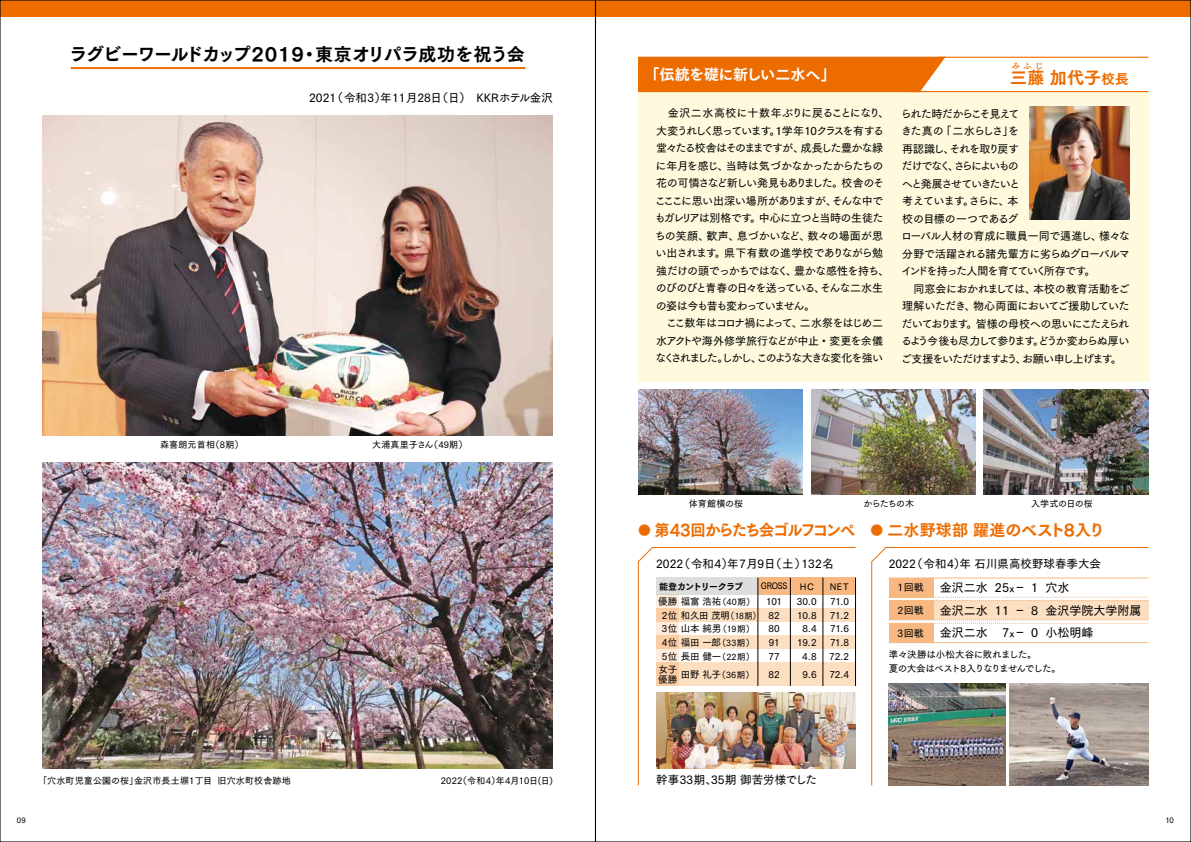
<style>
.page{position:relative;width:1191px;height:842px;background:#fff}
.page>*{position:absolute;margin:0;border:0;box-sizing:border-box;transform-origin:0 0}
.t1{font:18px "Tsuku Go Pro E";letter-spacing:-.04em;color:#000}
.t2{font:17px "Tsuku Go Pro E";color:#ed6c00}
.t3{font:16px "Tsuku Go Pro E";letter-spacing:-.045em;color:#ed6c00;scale:.95 1}
.t4{font:15px "Tsuku Go Pro E";letter-spacing:-.02em;color:#fff}
.t5{font:12px "Tsuku Go Pro D";color:#000}
.t6{font:11.5px "Tsuku Go Pro D";color:#000}
.t7{font:11px/17.5px "Tsuku Go Pro D";letter-spacing:-.075em;color:#000}
.t8{font:10px "Tsuku Go Pro D";letter-spacing:.025em;color:#000}
.t9{font:9.5px/13.6px "Tsuku Go Pro D";letter-spacing:-.02em;color:#000}
.t10{font:9.5px/13.6px "Tsuku Go Pro D";letter-spacing:-.05em;color:#000}
.t11{font:9px "Tsuku Go Pro D";letter-spacing:.02em;color:#000}
.t12{font:9px "Tsuku Go Pro E";letter-spacing:-.085em;color:#000}
.t13{font:9px "Tsuku Go Pro D";letter-spacing:-.005em;color:#000}
.t14{font:9px "Tsuku Go Pro D";letter-spacing:.02em;color:#000;scale:.9 1}
.t15{font:8.6px "Tsuku Go Pro D";color:#000}
.t16{font:8.5px "Tsuku Go Pro E";color:#ed6c00}
.t17{font:7.5px "Tsuku Go Pro D";color:#000}
.t18{font:6px "Tsuku Go Pro E";color:#000}
.s1{font-size:13.5px}
.s2{font-size:12.8px}
.s3{font-size:8.6px}
.s4{font-size:9.5px}
.s5{color:#fff}
</style>
<div class="page">
<div style="left:0;top:0;width:1191px;height:17px;background:#ed6c00"></div>
<div style="left:638px;top:92px;width:510px;height:289px;background:#fffade"></div>
<hr style="left:71px;top:67px;width:454px;height:2px;background:#ed6c00">
<img style="left:43px;top:115px;width:510px;height:321px">
<img style="left:43px;top:463px;width:510px;height:306px">
<img style="left:871px;top:547px;width:278px;height:239px">
<svg style="left:637px;top:547px;width:219px;height:239px"></svg>
<div style="left:638px;top:57px;width:307px;height:35px;background:#ed6c00"></div>
<img style="left:1030px;top:107px;width:99px;height:113px">
<hr style="left:938px;top:57px;width:210px;height:1px;background:#ed6c00">
<hr style="left:910px;top:91px;width:238px;height:1px;background:#ed6c00">
<div style="left:932px;top:600px;width:216px;height:20px;background:#fcdec1"></div>
<div style="left:888px;top:578px;width:45px;height:19px;background:#f7b981"></div>
<div style="left:888px;top:600px;width:45px;height:20px;background:#f7b981"></div>
<div style="left:888px;top:623px;width:45px;height:20px;background:#f7b981"></div>
<svg style="left:888px;top:597px;width:260px;height:4px"></svg>
<hr style="left:888px;top:578px;width:260px;height:1px;background:#f7b981">
<svg style="left:888px;top:620px;width:260px;height:4px"></svg>
<hr style="left:888px;top:642px;width:260px;height:1px;background:#f7b981">
<img style="left:656px;top:692px;width:199px;height:77px">
<img style="left:638px;top:389px;width:164px;height:105px">
<img style="left:984px;top:389px;width:164px;height:105px">
<img style="left:811px;top:389px;width:164px;height:105px">
<div style="left:656px;top:578px;width:102px;height:17px;background:#dcdddd"></div>
<div style="left:758px;top:577px;width:97px;height:17px;background:#f7b981"></div>
<div style="left:656px;top:608px;width:199px;height:14px;background:#fcdec1"></div>
<div style="left:656px;top:635px;width:199px;height:14px;background:#fcdec1"></div>
<div style="left:656px;top:663px;width:199px;height:23px;background:#fcdec1"></div>
<svg style="left:656px;top:595px;width:23px;height:91px;background:#fbdabc"></svg>
<hr style="left:757px;top:578px;width:1px;height:108px;background:#000">
<hr style="left:790px;top:578px;width:1px;height:108px;background:#000">
<hr style="left:822px;top:578px;width:1px;height:108px;background:#000">
<hr style="left:855px;top:578px;width:1px;height:108px;background:#000">
<h1 class="t1" style="left:70px;top:38px;width:456px">ラグビーワールドカップ2019・東京オリパラ成功を祝う会</h1>
<p class="t6" style="left:309px;top:88px;width:245px">2021（令和3）年11月28日（日）　KKRホテル金沢</p>
<p class="t11" style="left:160px;top:438px;width:85px">森喜朗元首相（8期）</p>
<p class="t11" style="left:372px;top:438px;width:97px">大浦真里子さん（49期）</p>
<p class="t11" style="left:38px;top:773px;width:254px">「穴水町児童公園の桜」金沢市長土塀1丁目 旧穴水町校舎跡地</p>
<p class="t11" style="left:441px;top:773px;width:114px">2022（令和4）年4月10日(日)</p>
<p class="t16" style="left:1011px;top:58px;width:33px">みふじ</p>
<h3 class="t4" style="left:644px;top:61px;width:193px">「伝統を礎に新しい二水へ」</h3>
<h2 class="t2" style="left:1010px;top:62px;width:120px">三藤 加代子<span class="s1">校長</span></h2>
<p class="t7" style="left:655px;top:103px;width:236px">　金沢二水高校に十数年ぶりに戻ることになり、大変うれしく思っています。１学年 10クラスを有する堂々たる校舎はそのままですが、成長した豊かな緑に年月を感じ、当時は気づかなかったからたちの花の可憐さなど新しい発見もありました。校舎のそこここに思い出深い場所がありますが、そんな中でもガレリアは別格です。中心に立つと当時の生徒たちの笑顔、歓声、息づかいなど、数々の場面が思い出されます。県下有数の進学校でありながら勉強だけの頭でっかちではなく、豊かな感性を持ち、のびのびと青春の日々を送っている、そんな二水生の姿は今も昔も変わっていません。<br>　ここ数年はコロナ禍によって、二水祭をはじめ二水アクトや海外修学旅行などが中止・変更を余儀なくされました。しかし、このような大きな変化を強い</p>
<p class="t7" style="left:901px;top:104px;width:230px">られた時だからこそ見えて<br>きた真の「二水らしさ」を<br>再認識し、それを取り戻す<br>だけでなく、さらによいもの<br>へと発展させていきたいと<br>考えています。さらに、本<br>校の目標の一つであるグ<br>ローバル人材の育成に職員一同で邁進し、様々な分野で活躍される諸先輩方に劣らぬグローバルマインドを持った人間を育てていく所存です。<br>　同窓会におかれましては、本校の教育活動をご理解いただき、物心両面においてご援助していただいております。皆様の母校への思いにこたえられるよう今後も尽力して参ります。どうか変わらぬ厚いご支援をいただけますよう、お願い申し上げます。</p>
<p class="t11" style="left:689px;top:496px;width:56px">体育館横の桜</p>
<p class="t11" style="left:863px;top:496px;width:52px">からたちの木</p>
<p class="t13" style="left:1031px;top:496px;width:63px">入学式の日の桜</p>
<h3 class="t3" style="left:638px;top:515px;width:493px"><span class="s2">●</span> 第43回からたち会ゴルフコンペ <span class="s2">●</span> 二水野球部 躍進のベスト8入り</h3>
<p class="t6" style="left:656px;top:554px;width:179px">2022（令和4）年7月9日（土）132名</p>
<p class="t6" style="left:888px;top:554px;width:214px">2022（令和4）年 石川県高校野球春季大会</p>
<p class="t12" style="left:659px;top:578px;width:86px">能登カントリークラブ</p>
<p class="t14" style="left:761px;top:578px;width:31px">GROSS</p>
<p class="t11" style="left:800px;top:579px;width:15px">HC</p>
<p class="t11" style="left:829px;top:579px;width:20px">NET</p>
<p class="t9" style="left:658px;top:594px;width:98px">優勝福富 浩祐<span class="s3">（40期）</span></p>
<p class="t9" style="left:661px;top:607px;width:100px">2位和久田 茂明<span class="s3">（18期）</span></p>
<p class="t9" style="left:662px;top:621px;width:94px">3位山本 純男<span class="s3">（19期）</span></p>
<p class="t9" style="left:662px;top:634px;width:94px">4位福田 一郎<span class="s3">（33期）</span></p>
<p class="t9" style="left:661px;top:648px;width:94px">5位長田 健一<span class="s3">（22期）</span></p>
<p class="t9" style="left:658px;top:661px;width:20px">女子</p>
<p class="t9" style="left:658px;top:672px;width:21px">優勝</p>
<p class="t9" style="left:766px;top:594px;width:18px">101<br>82<br>80<br>91<br>77</p>
<p class="t9" style="left:768px;top:666px;width:13px">82</p>
<p class="t9" style="left:797px;top:594px;width:21px;text-align:center">30.0<br>10.8<br>8.4<br>19.2<br>4.8</p>
<p class="t9" style="left:802px;top:666px;width:16px">9.6</p>
<p class="t9" style="left:829px;top:594px;width:21px;text-align:justify">71.0<br>71.2<br>71.6<br>71.8<br>72.2</p>
<p class="t9" style="left:829px;top:666px;width:21px">72.4</p>
<p class="t15" style="left:681px;top:667px;width:75px"><span class="s4">田野 礼子</span>（36期）</p>
<p class="t6" style="left:656px;top:770px;width:174px">幹事33期、35期 御苦労様でした　</p>
<p class="t8" style="left:897px;top:579px;width:28px">1回戦</p>
<p class="t5" style="left:939px;top:577px;width:131px">金沢二水 25 ー 1 穴水</p>
<p class="t8" style="left:897px;top:602px;width:28px">2回戦</p>
<p class="t5" style="left:939px;top:600px;width:203px">金沢二水 11 ー 8 金沢学院大学附属</p>
<p class="t8" style="left:897px;top:624px;width:28px">3回戦</p>
<p class="t5" style="left:939px;top:623px;width:155px">金沢二水 <span class="s5">0</span>7 ー 0 小松明峰</p>
<p class="t18" style="left:1009px;top:584px;width:7px">X</p>
<p class="t18" style="left:1009px;top:629px;width:7px">X</p>
<p class="t10" style="left:889px;top:647px;width:173px">準々決勝は小松大谷に敗れました。<br>夏の大会はベスト8入りなりませんでした。</p>
<p class="t17" style="left:17px;top:814px;width:11px">09</p>
<p class="t17" style="left:1165px;top:814px;width:10px">10</p>
</div>
